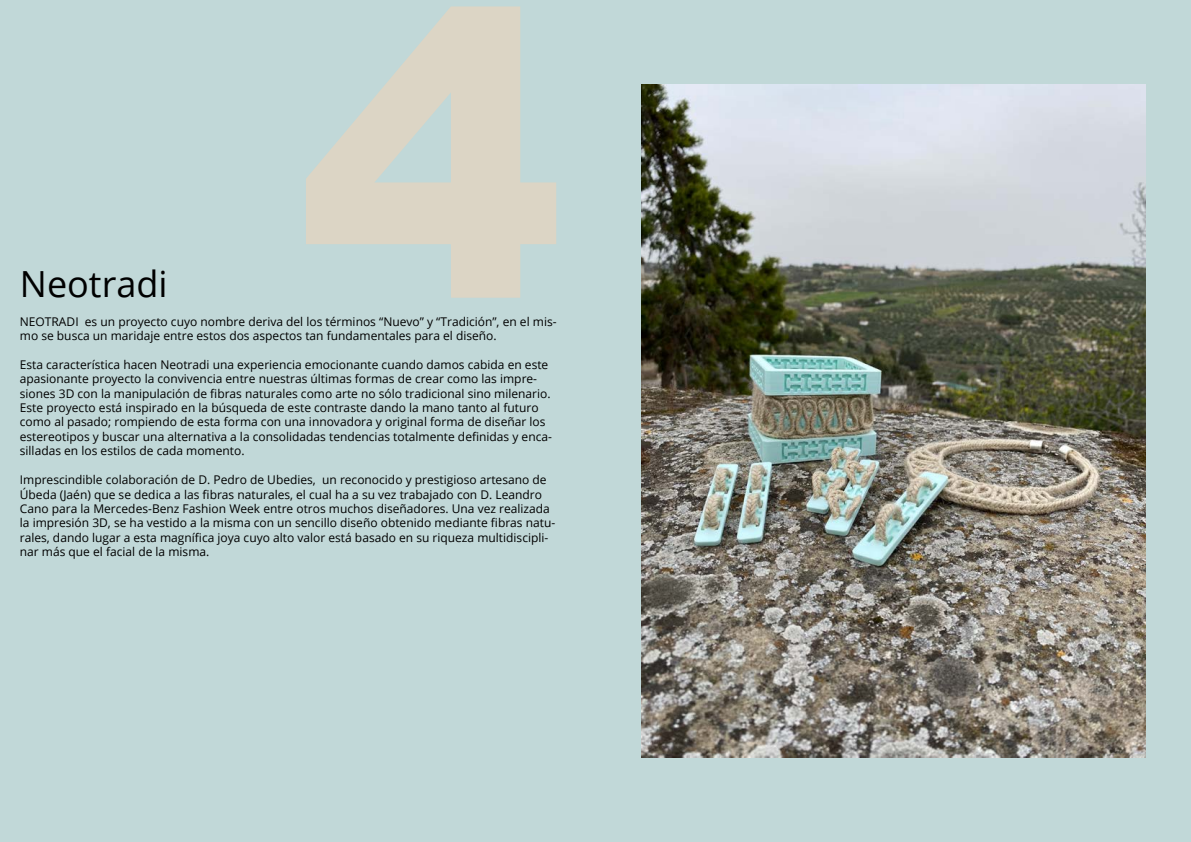
<style>
.page{position:relative;width:1191px;height:842px;background:#fff}
.page>*{position:absolute;margin:0;border:0;box-sizing:border-box;transform-origin:0 0}
.t1{font:900 400px "Arial";color:#dcd5c5}
.t2{font:36px "Open Sans";color:#000}
.t3{font:12px/14.4px "Open Sans";color:#000}
</style>
<div class="page">
<div style="left:0;top:0;width:595px;height:842px;background:#c1d8d8"></div>
<div style="left:595px;top:0;width:596px;height:842px;background:#c1d8d8"></div>
<img style="left:641px;top:85px;width:504px;height:672px">
<h1 class="t1" style="left:298px;top:-136px;width:268px">4</h1>
<p class="t3" style="left:20px;top:328px;width:478px">mo se busca un maridaje entre estos dos aspectos tan fundamentales para el diseño.</p>
<p class="t3" style="left:20px;top:357px;width:533px">Esta característica hacen Neotradi una experiencia emocionante cuando damos cabida en este apasionante proyecto la convivencia entre nuestras últimas formas de crear como las impre&shy;siones 3D con la manipulación de fibras naturales como arte no sólo tradicional sino milenario.<br>Este proyecto está inspirado en la búsqueda de este contraste dando la mano tanto al futuro como al pasado; rompiendo de esta forma con una innovadora y original forma de diseñar los estereotipos y buscar una alternativa a la consolidadas tendencias totalmente definidas y enca&shy;silladas en los estilos de cada momento.</p>
<p class="t3" style="left:20px;top:472px;width:537px">Imprescindible colaboración de D. Pedro de Ubedies, un reconocido y prestigioso artesano de Úbeda (Jaén) que se dedica a las fibras naturales, el cual ha a su vez trabajado con D. Leandro Cano para la Mercedes-Benz Fashion Week entre otros muchos diseñadores. Una vez realizada la impresión 3D, se ha vestido a la misma con un sencillo diseño obtenido mediante fibras natu&shy;rales, dando lugar a esta magnífica joya cuyo alto valor está basado en su riqueza multidiscipli&shy;nar más que el facial de la misma.</p>
<h2 class="t2" style="left:20px;top:259px;width:149px">Neotradi</h2>
<p class="t3" style="left:20px;top:314px;width:538px">NEOTRADI es un proyecto cuyo nombre deriva del los términos “Nuevo” y “Tradición”, en el mis-</p>
</div>
